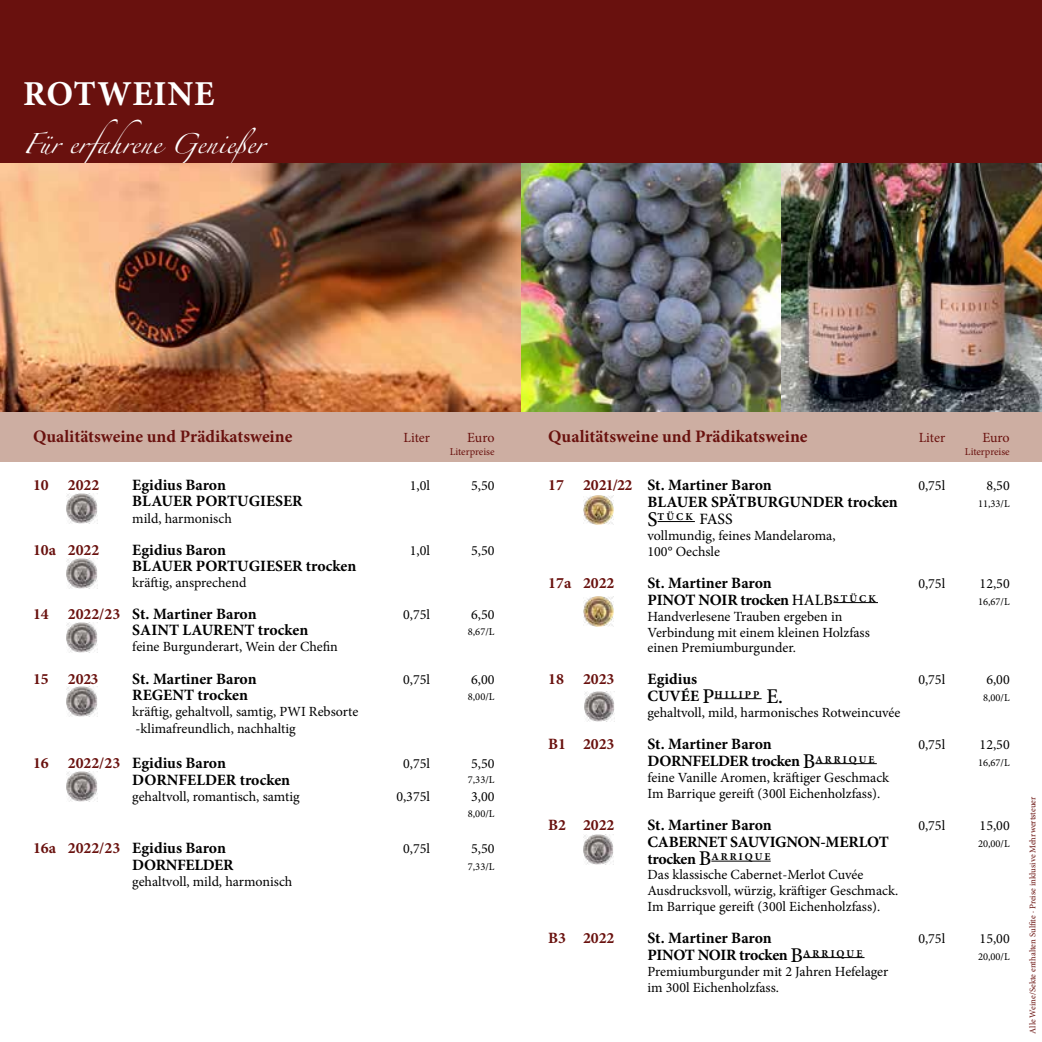
<style>
.page{position:relative;width:1042px;height:1042px;background:#fff}
.page>*{position:absolute;margin:0;border:0;box-sizing:border-box;transform-origin:0 0}
.t1{font:45.5px "Zapfino Extra LT One";color:#fff}
.t2{font:700 35px "Minion Pro";letter-spacing:.02em;color:#fff}
.t3{font:700 17.5px "Minion Pro";color:#69110e}
.t4{font:700 15.75px "Minion Pro";letter-spacing:-.005em;color:#000}
.t5{font:700 15.75px "Minion Pro";color:#69110e}
.t6{font:700 15.75px "Minion Pro";letter-spacing:-.025em;color:#000}
.t7{font:14px/15.8px "Minion Pro";color:#000}
.t8{font:14px "Minion Pro";letter-spacing:-.005em;color:#69110e}
.t9{font:10.5px "Minion Pro";color:#000}
.t10{font:700 10.5px "Minion Pro";color:#000}
.t11{font:10.5px "Minion Pro";color:#69110e}
.t12{font:8.75px "Minion Pro";color:#69110e}
.s1{color:#69110e}
.s2{font-weight:500;font-size:21px}
.s3{font-weight:500;font-size:15.75px}
.s4{font-weight:500}
.s5{font-size:15.75px}
</style>
<div class="page">
<div style="left:0;top:0;width:1042px;height:131px;background:#69110e"></div>
<div style="left:0;top:164px;width:1042px;height:297px;background:#cdaea2"></div>
<div style="left:0;top:114px;width:1042px;height:50px;background:#69110e"></div>
<hr style="left:657px;top:521px;width:38px;height:1px;background:#000">
<hr style="left:833px;top:602px;width:45px;height:1px;background:#000">
<hr style="left:714px;top:698px;width:47px;height:1px;background:#000">
<hr style="left:815px;top:763px;width:62px;height:1px;background:#000">
<hr style="left:711px;top:861px;width:60px;height:1px;background:#000">
<hr style="left:803px;top:957px;width:61px;height:1px;background:#000">
<img style="left:583px;top:495px;width:31px;height:30px">
<img style="left:583px;top:834px;width:31px;height:31px">
<img style="left:0;top:164px;width:782px;height:248px">
<img style="left:782px;top:164px;width:260px;height:248px">
<img style="left:67px;top:494px;width:30px;height:30px">
<img style="left:67px;top:771px;width:30px;height:31px">
<img style="left:67px;top:622px;width:30px;height:30px">
<img style="left:67px;top:558px;width:30px;height:30px">
<img style="left:67px;top:686px;width:30px;height:30px">
<img style="left:583px;top:597px;width:31px;height:29px">
<img style="left:584px;top:691px;width:30px;height:30px">
<h2 class="t2" style="left:23px;top:69px;width:193px">ROTWEINE</h2>
<h1 class="t1" style="left:23px;top:111px;width:254px">Für erfahrene Genießer</h1>
<p class="t3" style="left:33px;top:424px;width:261px">Qualitätsweine und Prädikatsweine</p>
<p class="t8" style="left:403px;top:428px;width:28px">Liter</p>
<p class="t8" style="left:467px;top:428px;width:29px">Euro</p>
<p class="t11" style="left:450px;top:444px;width:46px">Literpreise</p>
<p class="t5" style="left:33px;top:474px;width:68px">10 2022</p>
<p class="t4" style="left:132px;top:474px;width:95px">Egidius Baron</p>
<p class="t7" style="left:410px;top:478px;width:22px">1,0l</p>
<p class="t7" style="left:471px;top:478px;width:25px">5,50</p>
<p class="t4" style="left:132px;top:490px;width:172px">BLAUER PORTUGIESER</p>
<p class="t7" style="left:132px;top:510px;width:101px">mild, harmonisch</p>
<p class="t5" style="left:33px;top:539px;width:68px">10a 2022</p>
<p class="t4" style="left:132px;top:539px;width:95px">Egidius Baron</p>
<p class="t7" style="left:410px;top:542px;width:22px">1,0l</p>
<p class="t7" style="left:471px;top:542px;width:25px">5,50</p>
<p class="t4" style="left:132px;top:555px;width:226px">BLAUER PORTUGIESER trocken</p>
<p class="t7" style="left:132px;top:575px;width:116px">kräftig, ansprechend</p>
<p class="t4" style="left:33px;top:603px;width:225px"><span class="s1">14 2022/23</span> St. Martiner Baron</p>
<p class="t7" style="left:403px;top:607px;width:28px">0,75l</p>
<p class="t7" style="left:471px;top:607px;width:25px">6,50</p>
<p class="t4" style="left:132px;top:619px;width:177px">SAINT LAURENT trocken</p>
<p class="t9" style="left:468px;top:625px;width:28px">8,67/L</p>
<p class="t7" style="left:132px;top:639px;width:207px">feine Burgunderart, Wein der Chefin</p>
<p class="t5" style="left:33px;top:667px;width:67px">15 2023</p>
<p class="t4" style="left:132px;top:667px;width:126px">St. Martiner Baron</p>
<p class="t7" style="left:403px;top:671px;width:28px">0,75l</p>
<p class="t7" style="left:471px;top:671px;width:25px">6,00</p>
<p class="t4" style="left:132px;top:683px;width:117px">REGENT trocken</p>
<p class="t9" style="left:468px;top:689px;width:28px">8,00/L</p>
<p class="t7" style="left:132px;top:703px;width:228px;line-height:16.8px">kräftig, gehaltvoll, samtig, PWI Rebsorte -klimafreundlich, nachhaltig</p>
<p class="t4" style="left:33px;top:751px;width:194px"><span class="s1">16 2022/23</span> Egidius Baron</p>
<p class="t7" style="left:403px;top:755px;width:28px">0,75l</p>
<p class="t7" style="left:471px;top:755px;width:25px">5,50</p>
<p class="t4" style="left:132px;top:769px;width:159px">DORNFELDER trocken</p>
<p class="t9" style="left:468px;top:773px;width:28px">7,33/L</p>
<p class="t7" style="left:132px;top:789px;width:169px">gehaltvoll, romantisch, samtig</p>
<p class="t7" style="left:396px;top:789px;width:35px">0,375l</p>
<p class="t7" style="left:471px;top:789px;width:25px">3,00</p>
<p class="t9" style="left:468px;top:806px;width:28px">8,00/L</p>
<p class="t4" style="left:33px;top:837px;width:194px"><span class="s1">16a 2022/23</span> Egidius Baron</p>
<p class="t7" style="left:403px;top:841px;width:28px">0,75l</p>
<p class="t7" style="left:471px;top:841px;width:25px">5,50</p>
<p class="t4" style="left:132px;top:853px;width:103px">DORNFELDER</p>
<p class="t9" style="left:468px;top:859px;width:28px">7,33/L</p>
<p class="t7" style="left:132px;top:873px;width:162px">gehaltvoll, mild, harmonisch</p>
<p class="t3" style="left:548px;top:424px;width:261px">Qualitätsweine und Prädikatsweine</p>
<p class="t8" style="left:918px;top:428px;width:28px">Liter</p>
<p class="t8" style="left:982px;top:428px;width:29px">Euro</p>
<p class="t11" style="left:965px;top:444px;width:46px">Literpreise</p>
<p class="t4" style="left:548px;top:474px;width:225px"><span class="s1">17 2021/22</span> St. Martiner Baron</p>
<p class="t7" style="left:918px;top:478px;width:28px">0,75l</p>
<p class="t7" style="left:986px;top:478px;width:25px">8,50</p>
<p class="t4" style="left:647px;top:491px;width:252px">BLAUER SPÄTBURGUNDER trocken</p>
<p class="t9" style="left:978px;top:497px;width:33px">11,33/L</p>
<p class="t10" style="left:647px;top:510px;width:87px"><span class="s2">S</span>TÜCK <span class="s3">FASS</span></p>
<p class="t7" style="left:647px;top:527px;width:189px">vollmundig, feines Mandelaroma,<br>100° Oechsle</p>
<p class="t5" style="left:548px;top:572px;width:68px">17a 2022</p>
<p class="t4" style="left:647px;top:572px;width:126px">St. Martiner Baron</p>
<p class="t7" style="left:918px;top:576px;width:28px">0,75l</p>
<p class="t7" style="left:979px;top:576px;width:32px">12,50</p>
<p class="t4" style="left:647px;top:589px;width:230px">PINOT NOIR trocken <span class="s4">HALB</span><sup>S</sup> <sup>T</sup> <sup>Ü</sup> <sup>C</sup> <sup>K</sup></p>
<p class="t9" style="left:978px;top:595px;width:33px">16,67/L</p>
<p class="t7" style="left:647px;top:608px;width:224px">Handverlesene Trauben ergeben in<br>Verbindung mit einem kleinen Holzfass einen Premiumburgunder.</p>
<p class="t5" style="left:548px;top:668px;width:68px">18 2023</p>
<p class="t4" style="left:647px;top:668px;width:51px">Egidius</p>
<p class="t7" style="left:918px;top:672px;width:28px">0,75l</p>
<p class="t7" style="left:986px;top:672px;width:25px">6,00</p>
<p class="t10" style="left:647px;top:687px;width:137px"><span class="s5">CUVÉE</span> <span class="s2">P</span>H I L I P P <span class="s2">E.</span></p>
<p class="t9" style="left:983px;top:691px;width:28px">8,00/L</p>
<p class="t7" style="left:647px;top:704px;width:254px">gehaltvoll, mild, harmonisches Rotweincuvée</p>
<p class="t5" style="left:548px;top:733px;width:68px">B1 2023</p>
<p class="t4" style="left:647px;top:733px;width:126px">St. Martiner Baron</p>
<p class="t7" style="left:918px;top:737px;width:28px">0,75l</p>
<p class="t7" style="left:979px;top:737px;width:32px">12,50</p>
<p class="t4" style="left:647px;top:750px;width:229px">DORNFELDER trocken <span class="s2">B</span><sup>A</sup> <sup>R</sup> <sup>R</sup> <sup>I</sup> <sup>Q</sup> <sup>U</sup> <sup>E</sup></p>
<p class="t9" style="left:978px;top:756px;width:33px">16,67/L</p>
<p class="t7" style="left:647px;top:769px;width:243px">feine Vanille Aromen, kräftiger Geschmack<br>Im Barrique gereift (300l Eichenholzfass).</p>
<p class="t5" style="left:548px;top:814px;width:68px">B2 2022</p>
<p class="t4" style="left:647px;top:814px;width:126px">St. Martiner Baron</p>
<p class="t7" style="left:918px;top:817px;width:28px">0,75l</p>
<p class="t7" style="left:979px;top:817px;width:32px">15,00</p>
<p class="t4" style="left:647px;top:830px;width:243px">CABERNET SAUVIGNON-MERLOT</p>
<p class="t9" style="left:978px;top:836px;width:33px">20,00/L</p>
<p class="t4" style="left:647px;top:847px;width:125px">trocken <span class="s2">B</span><sup>A</sup> <sup>R</sup> <sup>R</sup> <sup>I</sup> <sup>Q</sup> <sup>U</sup> <sup>E</sup></p>
<p class="t7" style="left:647px;top:867px;width:252px">Das klassische Cabernet-Merlot Cuvée<br>Ausdrucksvoll, würzig, kräftiger Geschmack.<br>Im Barrique gereift (300l Eichenholzfass).</p>
<p class="t5" style="left:548px;top:927px;width:68px">B3 2022</p>
<p class="t4" style="left:647px;top:927px;width:126px">St. Martiner Baron</p>
<p class="t7" style="left:918px;top:931px;width:28px">0,75l</p>
<p class="t7" style="left:979px;top:931px;width:32px">15,00</p>
<p class="t6" style="left:647px;top:944px;width:216px">PINOT NOIR trocken <span class="s2">B</span><sup>A</sup> <sup>R</sup> <sup>R</sup> <sup>I</sup> <sup>Q</sup> <sup>U</sup> <sup>E</sup></p>
<p class="t9" style="left:978px;top:949px;width:33px">20,00/L</p>
<p class="t7" style="left:647px;top:963px;width:242px">Premiumburgunder mit 2 Jahren Hefelager im 300l Eichenholzfass.</p>
<p class="t12" style="left:1027px;top:1034px;width:239px;rotate:-90deg">Alle Weine/Sekte enthalten Sulfite · Preise inklusive Mehrwertsteuer</p>
</div>
